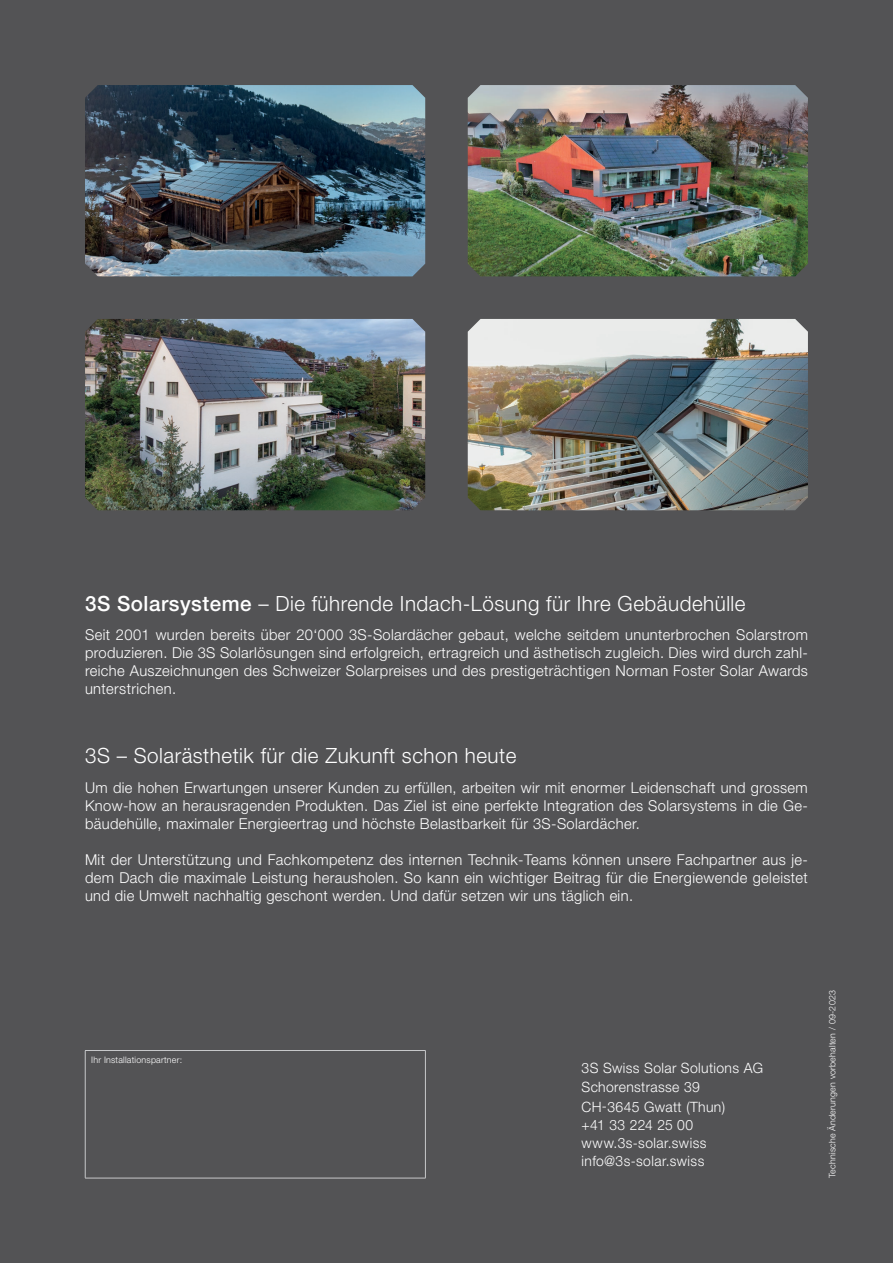
<style>
.page{position:relative;width:893px;height:1263px;background:#535355}
.page>*{position:absolute;margin:0;border:0;box-sizing:border-box;transform-origin:0 0}
.Untertitel{font:300 21px "Helvetica Neue LT Pro";letter-spacing:.025em;color:#fff}
.Lauftext{font:300 15px/18px "Helvetica Neue LT Pro";letter-spacing:.025em;color:#fff;text-align:justify}
.Lauftext-2{font:300 14.25px "Helvetica Neue LT Pro";letter-spacing:.025em;color:#fff}
.Tabellentext{font:300 9px "Helvetica Neue LT Pro";letter-spacing:.025em;color:#fff}
.s1{font-weight:500}
</style>
<div class="page">
<hr style="left:85px;top:1050px;width:341px;height:1px;background:#c7c8ca">
<hr style="left:85px;top:1051px;width:1px;height:127px;background:#c7c8ca">
<hr style="left:425px;top:1051px;width:1px;height:127px;background:#c7c8ca">
<hr style="left:85px;top:1178px;width:341px;height:1px;background:#c7c8ca">
<img style="left:85px;top:85px;width:340px;height:191px">
<img style="left:85px;top:319px;width:340px;height:191px">
<img style="left:468px;top:319px;width:340px;height:191px">
<img style="left:468px;top:85px;width:340px;height:191px">
<p class="Untertitel" style="left:85px;top:591px;width:662px"><span class="s1">3S Solarsysteme</span> – Die führende Indach-Lösung für Ihre Gebäudehülle</p>
<p class="Lauftext" style="left:85px;top:625px;width:724px">Seit 2001 wurden bereits über 20‘000 3S-Solardächer gebaut, welche seitdem ununterbrochen Solarstrom produzieren. Die 3S Solarlösungen sind erfolgreich, ertragreich und ästhetisch zugleich. Dies wird durch zahl&shy;reiche Auszeichnungen des Schweizer Solarpreises und des prestigeträchtigen Norman Foster Solar Awards unterstrichen.</p>
<p class="Untertitel" style="left:85px;top:743px;width:433px">3S – Solarästhetik für die Zukunft schon heute</p>
<p class="Lauftext" style="left:85px;top:778px;width:724px">Um die hohen Erwartungen unserer Kunden zu erfüllen, arbeiten wir mit enormer Leidenschaft und grossem Know-how an herausragenden Produkten. Das Ziel ist eine perfekte Integration des Solarsystems in die Ge&shy;bäudehülle, maximaler Energieertrag und höchste Belastbarkeit für 3S-Solardächer.</p>
<p class="Lauftext" style="left:85px;top:850px;width:724px">Mit der Unterstützung und Fachkompetenz des internen Technik-Teams können unsere Fachpartner aus je&shy;dem Dach die maximale Leistung herausholen. So kann ein wichtiger Beitrag für die Energiewende geleistet und die Umwelt nachhaltig geschont werden. Und dafür setzen wir uns täglich ein.</p>
<p class="Tabellentext" style="left:91px;top:1054px;width:92px">Ihr Installationspartner:</p>
<p class="Lauftext-2" style="left:582px;top:1059px;width:183px">3S Swiss Solar Solutions AG</p>
<p class="Lauftext-2" style="left:582px;top:1078px;width:120px">Schorenstrasse 39</p>
<p class="Lauftext-2" style="left:582px;top:1098px;width:145px">CH-3645 Gwatt (Thun)</p>
<p class="Lauftext-2" style="left:582px;top:1116px;width:113px">+41 33 224 25 00</p>
<p class="Lauftext-2" style="left:582px;top:1134px;width:126px">www.3s-solar.swiss</p>
<p class="Lauftext-2" style="left:582px;top:1152px;width:124px">info@3s-solar.swiss</p>
<p class="Tabellentext" style="left:827px;top:1178px;width:189px;rotate:-90deg">Technische Änderungen vorbehalten / 09-2023</p>
</div>
